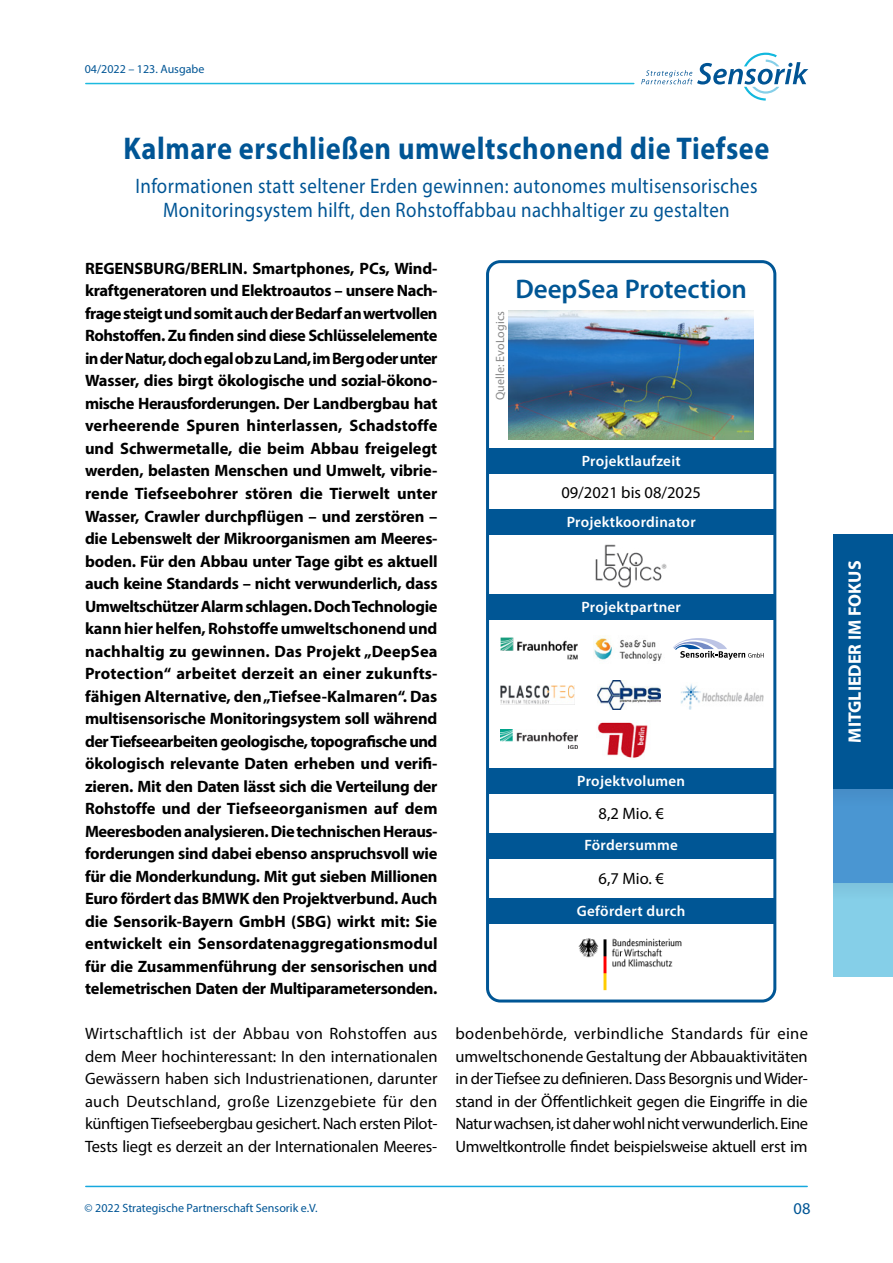
<style>
.page{position:relative;width:893px;height:1263px;background:#fff}
.page>*{position:absolute;margin:0;border:0;box-sizing:border-box;transform-origin:0 0}
.t1{font:700 31.5px "Myriad Pro";letter-spacing:.02em;color:#005595;scale:.9 1}
.t2{font:600 27px "Myriad Pro";color:#005695}
.t3{font:21px/24px "Myriad Pro";letter-spacing:.02em;color:#005595;text-align:center;scale:.9 1}
.t4{font:700 18px "Myriad Pro";color:#fff}
.t5{font:700 16.5px/22.5px "Myriad Pro";letter-spacing:-.02em;color:#000;text-align:justify}
.t6{font:16.5px/22.5px "Myriad Pro";letter-spacing:-.01em;color:#000;text-align:justify}
.t7{font:16.5px "Myriad Pro";color:#005595}
.t8{font:600 15px "Myriad Pro";letter-spacing:.02em;color:#fff}
.t9{font:12px "Myriad Pro";color:#005595}
.t10{font:12px "Myriad Pro";letter-spacing:.01em;color:#878787}
</style>
<div class="page">
<hr style="left:86px;top:1186px;width:721px;height:1px;background:#16a8de">
<hr style="left:86px;top:83px;width:548px;height:1px;background:#1dbadf">
<svg style="left:641px;top:53px;width:167px;height:48px"></svg>
<div style="left:833px;top:534px;width:60px;height:255px;background:#005695"></div>
<div style="left:833px;top:789px;width:60px;height:94px;background:#4a96d2"></div>
<div style="left:833px;top:883px;width:60px;height:93px;background:#85cfe8"></div>
<img style="left:578px;top:938px;width:104px;height:53px">
<div style="left:486px;top:260px;width:290px;height:742px;border:3px solid #005695;border-radius:13px"></div>
<div style="left:487px;top:448px;width:288px;height:26px;background:#005695"></div>
<div style="left:487px;top:509px;width:288px;height:26px;background:#005695"></div>
<div style="left:487px;top:595px;width:288px;height:25px;background:#005695"></div>
<div style="left:487px;top:768px;width:288px;height:26px;background:#005695"></div>
<div style="left:487px;top:833px;width:288px;height:26px;background:#005695"></div>
<div style="left:487px;top:898px;width:288px;height:26px;background:#005695"></div>
<img style="left:509px;top:311px;width:245px;height:129px">
<img style="left:595px;top:544px;width:72px;height:44px">
<img style="left:501px;top:729px;width:77px;height:19px">
<img style="left:501px;top:638px;width:77px;height:22px">
<img style="left:680px;top:683px;width:84px;height:26px">
<img style="left:501px;top:685px;width:73px;height:19px">
<img style="left:597px;top:680px;width:64px;height:30px">
<img style="left:593px;top:636px;width:69px;height:25px">
<svg style="left:673px;top:638px;width:91px;height:22px"></svg>
<img style="left:597px;top:722px;width:51px;height:36px">
<p class="t9" style="left:85px;top:62px;width:121px">04/2022 – 123. Ausgabe</p>
<h1 class="t1" style="left:124px;top:127px;width:719px">Kalmare erschließen umweltschonend die Tiefsee</h1>
<p class="t3" style="left:135px;top:174px;width:693px">Informationen statt seltener Erden gewinnen: autonomes multisensorisches<br>Monitoringsystem hilft, den Rohstoffabbau nachhaltiger zu gestalten</p>
<p class="t5" style="left:85px;top:257px;width:354px">REGENSBURG/BERLIN. Smartphones, PCs, Wind&shy;kraftgeneratoren und Elektroautos – unsere Nach&shy;frage steigt und somit auch der Bedarf an wertvollen Rohstoffen. Zu finden sind diese Schlüsselelemente in der Natur, doch egal ob zu Land, im Berg oder unter Wasser, dies birgt ökologische und sozial-ökono&shy;mische Herausforderungen. Der Landbergbau hat verheerende Spuren hinterlassen, Schadstoffe und Schwermetalle, die beim Abbau freigelegt werden, belasten Menschen und Umwelt, vibrie&shy;rende Tiefseebohrer stören die Tierwelt unter Wasser, Crawler durchpflügen – und zerstören – die Lebenswelt der Mikroorganismen am Meeres&shy;boden. Für den Abbau unter Tage gibt es aktuell auch keine Standards – nicht verwunderlich, dass Umweltschützer Alarm schlagen. Doch Technologie kann hier helfen, Rohstoffe umweltschonend und nachhaltig zu gewinnen. Das Projekt „DeepSea Protection“ arbeitet derzeit an einer zukunfts&shy;fähigen Alternative, den „Tiefsee-Kalmaren“. Das multisensorische Monitoringsystem soll während der Tiefseearbeiten geologische, topografische und ökologisch relevante Daten erheben und verifi&shy;zieren. Mit den Daten lässt sich die Verteilung der Rohstoffe und der Tiefseeorganismen auf dem Meeresboden analysieren. Die technischen Heraus&shy;forderungen sind dabei ebenso anspruchsvoll wie für die Monderkundung. Mit gut sieben Millionen Euro fördert das BMWK den Projektverbund. Auch die Sensorik-Bayern GmbH (SBG) wirkt mit: Sie entwickelt ein Sensordatenaggregationsmodul für die Zusammenführung der sensorischen und telemetrischen Daten der Multiparametersonden.</p>
<p class="t6" style="left:85px;top:1022px;width:354px">Wirtschaftlich ist der Abbau von Rohstoffen aus dem Meer hochinteressant: In den internationalen Gewässern haben sich Industrienationen, darunter auch Deutschland, große Lizenzgebiete für den künftigen Tiefseebergbau gesichert. Nach ersten Pilot-Tests liegt es derzeit an der Internationalen Meeres-</p>
<p class="t6" style="left:455px;top:1022px;width:354px">bodenbehörde, verbindliche Standards für eine umweltschonende Gestaltung der Abbauaktivitäten in der Tiefsee zu definieren. Dass Besorgnis und Wider&shy;stand in der Öffentlichkeit gegen die Eingriffe in die Natur wachsen, ist daher wohl nicht verwunderlich. Eine Umweltkontrolle findet beispielsweise aktuell erst im</p>
<h2 class="t2" style="left:515px;top:272px;width:233px">DeepSea Protection</h2>
<p class="t10" style="left:493px;top:400px;width:91px;rotate:-90deg">Quelle: EvoLogics</p>
<p class="t8" style="left:582px;top:451px;width:101px">Projektlaufzeit</p>
<p class="t6" style="left:561px;top:481px;width:141px">09/2021 bis 08/2025</p>
<p class="t8" style="left:567px;top:512px;width:130px">Projektkoordinator</p>
<p class="t8" style="left:581px;top:597px;width:101px">Projektpartner</p>
<p class="t8" style="left:577px;top:771px;width:109px">Projektvolumen</p>
<p class="t6" style="left:599px;top:802px;width:67px">8,2 Mio. €</p>
<p class="t8" style="left:584px;top:836px;width:95px">Fördersumme</p>
<p class="t6" style="left:599px;top:867px;width:67px">6,7 Mio. €</p>
<p class="t8" style="left:577px;top:901px;width:110px">Gefördert durch</p>
<p class="t9" style="left:85px;top:1201px;width:235px">© 2022 Strategische Partnerschaft Sensorik e.V.</p>
<p class="t7" style="left:793px;top:1198px;width:18px">08</p>
<p class="t4" style="left:843px;top:743px;width:183px;rotate:-90deg">MITGLIEDER IM FOKUS</p>
</div>
